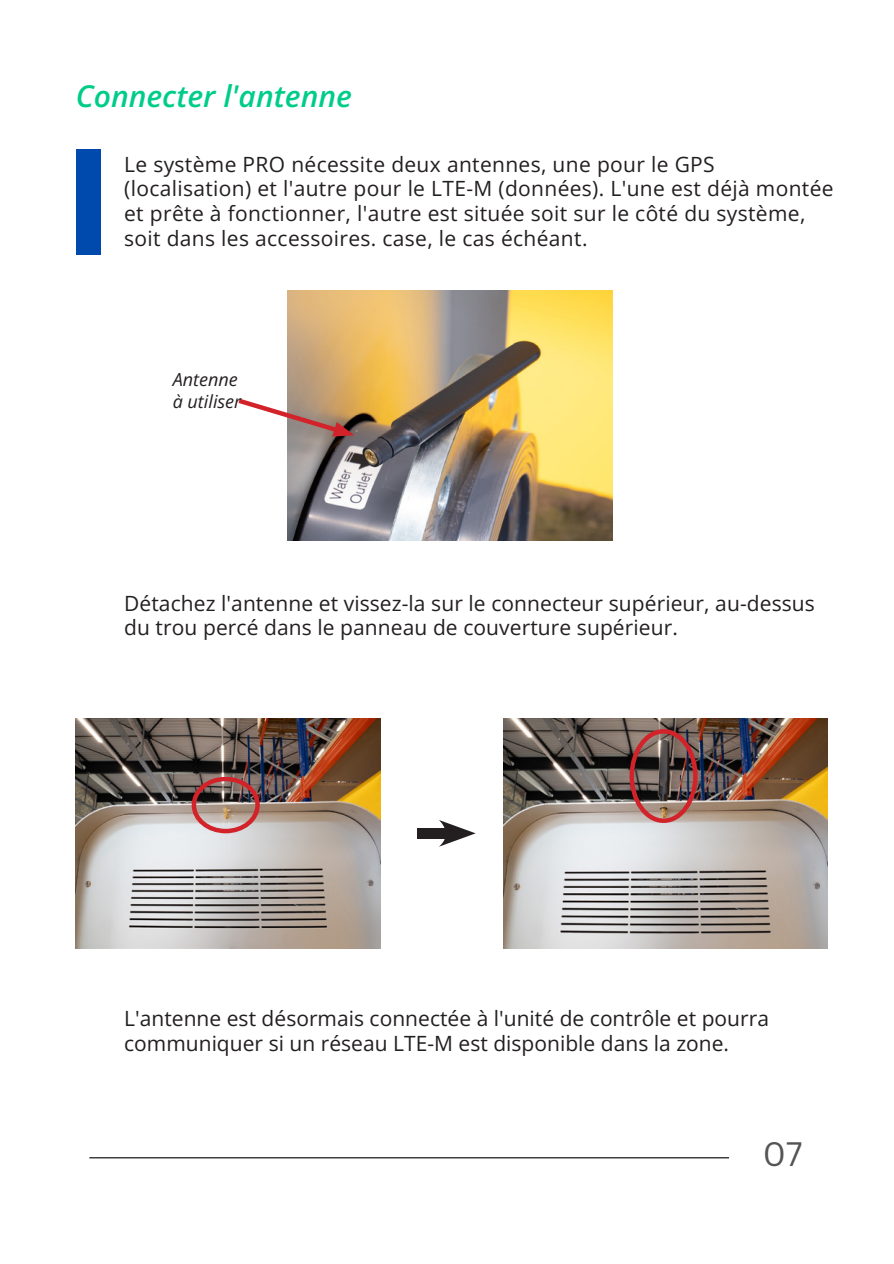
<style>
.page{position:relative;width:894px;height:1264px;background:#fff}
.page>*{position:absolute;margin:0;border:0;box-sizing:border-box;transform-origin:0 0}
.t1{font:33px "Canva Sans";color:#545454}
.t2{font:italic 600 30px "Open Sans";color:#00cc8a}
.t3{font:21px/24.8px "Open Sans";letter-spacing:.005em;color:#231f20}
.t4{font:italic 18px/21.3px "Open Sans";color:#231f20}
</style>
<div class="page">
<hr style="left:89px;top:1157px;width:639px;height:1px;background:#000">
<img style="left:288px;top:290px;width:324px;height:250px">
<img style="left:503px;top:718px;width:324px;height:230px">
<img style="left:76px;top:718px;width:305px;height:230px">
<img style="left:192px;top:776px;width:68px;height:57px">
<svg style="left:238px;top:398px;width:116px;height:38px"></svg>
<div style="left:418px;top:828px;width:36px;height:10px;background:#231f20"></div>
<svg style="left:438px;top:820px;width:37px;height:26px"></svg>
<img style="left:629px;top:729px;width:68px;height:94px">
<div style="left:76px;top:149px;width:25px;height:106px;background:#004aad"></div>
<p class="t2" style="left:76px;top:75px;width:277px">Connecter l'antenne</p>
<h2 class="t3" style="left:124px;top:151px;width:710px">Le système PRO nécessite deux antennes, une pour le GPS (localisation) et l'autre pour le LTE-M (données). L'une est déjà montée et prête à fonctionner, l'autre est située soit sur le côté du système, soit dans les accessoires. case, le cas échéant.</h2>
<h2 class="t4" style="left:173px;top:368px;width:70px">Antenne à utiliser</h2>
<p class="t3" style="left:124px;top:590px;width:692px">Détachez l'antenne et vissez-la sur le connecteur supérieur, au-dessus du trou percé dans le panneau de couverture supérieur.</p>
<p class="t3" style="left:124px;top:1005px;width:646px">L'antenne est désormais connectée à l'unité de contrôle et pourra communiquer si un réseau LTE-M est disponible dans la zone.</p>
<h1 class="t1" style="left:762px;top:1130px;width:41px">07</h1>
</div>
